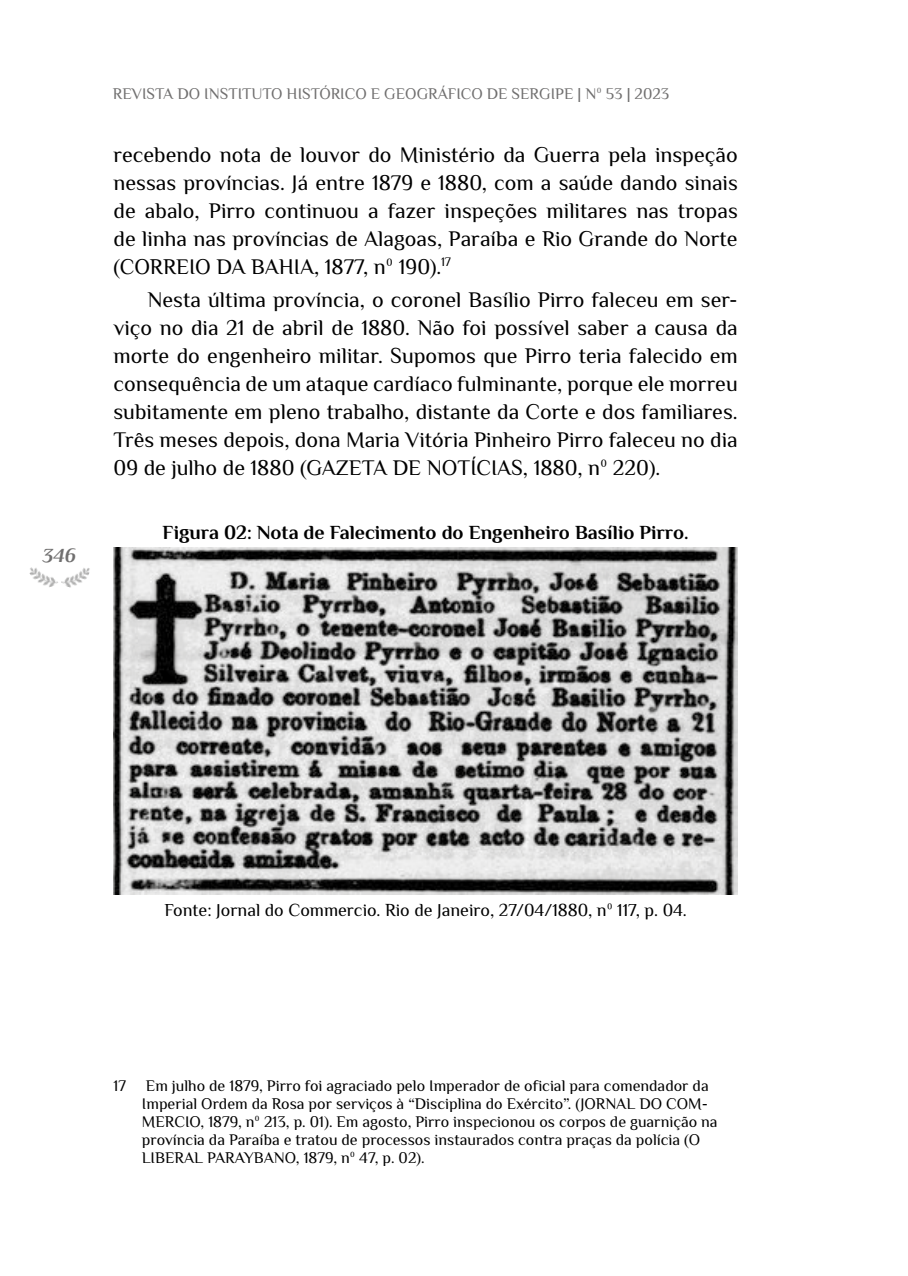
<style>
.page{position:relative;width:908px;height:1276px;background:#fff}
.page>*{position:absolute;margin:0;border:0;box-sizing:border-box;transform-origin:0 0}
.t1{font:22px/28px "Philosopher";color:#000;text-align:justify}
.t2{font:700 20px "Philosopher";color:#000}
.t3{font:italic 700 20px "Philosopher";color:#706f6f}
.t4{font:18px "Philosopher";color:#000}
.t5{font:16px/18px "Philosopher";color:#000}
.t6{font:16px "Philosopher";color:#706f6f}
</style>
<div class="page">
<img style="left:29px;top:567px;width:61px;height:21px">
<img style="left:113px;top:547px;width:624px;height:347px">
<p class="t3" style="left:43px;top:541px;width:35px">346</p>
<p class="t6" style="left:113px;top:83px;width:557px">REVISTA DO INSTITUTO HISTÓRICO E GEOGRÁFICO DE SERGIPE | Nº 53 | 2023</p>
<p class="t1" style="left:113px;top:140px;width:625px">recebendo nota de louvor do Ministério da Guerra pela inspeção nessas províncias. Já entre 1879 e 1880, com a saúde dando sinais de abalo, Pirro continuou a fazer inspeções militares nas tropas de linha nas províncias de Alagoas, Paraíba e Rio Grande do Norte (CORREIO DA BAHIA, 1877, nº 190).<sup>17</sup></p>
<p class="t1" style="left:113px;top:286px;width:625px;text-indent:34px">Nesta última província, o coronel Basílio Pirro faleceu em ser&shy;viço no dia 21 de abril de 1880. Não foi possível saber a causa da morte do engenheiro militar. Supomos que Pirro teria falecido em consequência de um ataque cardíaco fulminante, porque ele morreu subitamente em pleno trabalho, distante da Corte e dos familiares.<br>Três meses depois, dona Maria Vitória Pinheiro Pirro faleceu no dia 09 de julho de 1880 (GAZETA DE NOTÍCIAS, 1880, nº 220).</p>
<p class="t2" style="left:162px;top:519px;width:527px">Figura 02: Nota de Falecimento do Engenheiro Basílio Pirro.</p>
<p class="t4" style="left:164px;top:898px;width:523px">Fonte: Jornal do Commercio. Rio de Janeiro, 27/04/1880, nº 117, p. 04.</p>
<p class="t5" style="left:142px;top:1076px;width:577px;text-indent:-28px">17 Em julho de 1879, Pirro foi agraciado pelo Imperador de oficial para comendador da Imperial Ordem da Rosa por serviços à “Disciplina do Exército”. (JORNAL DO COM-MERCIO, 1879, nº 213, p. 01). Em agosto, Pirro inspecionou os corpos de guarnição na província da Paraíba e tratou de processos instaurados contra praças da polícia (O LIBERAL PARAYBANO, 1879, nº 47, p. 02).</p>
</div>
